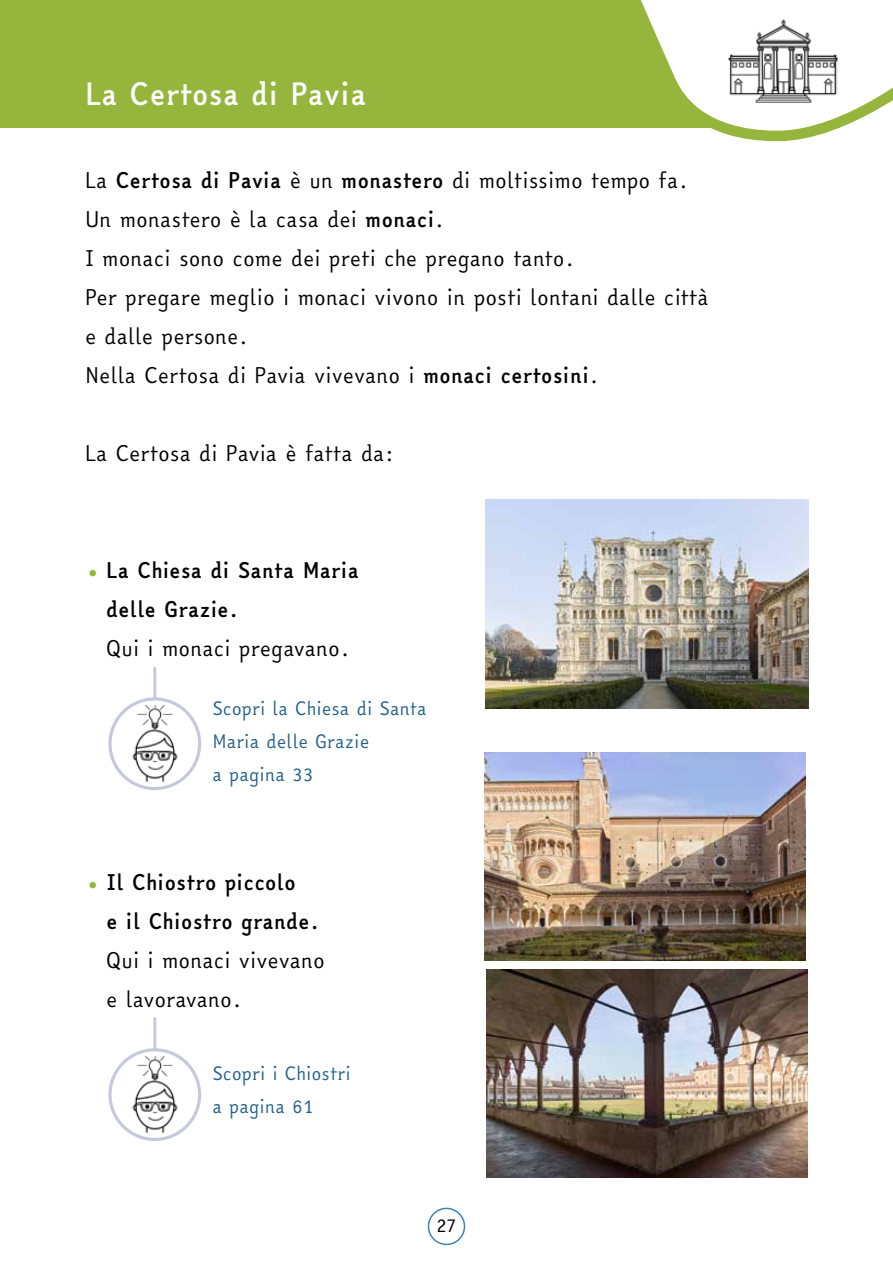
<style>
.page{position:relative;width:893px;height:1263px;background:#fff}
.page>*{position:absolute;margin:0;border:0;box-sizing:border-box;transform-origin:0 0}
.t1{font:700 30px "Easy Reading";color:#fff}
.t2{font:21px/39px "Easy Reading";color:#000}
.t3{font:700 21px/39px "Easy Reading";color:#000}
.t4{font:18px/33px "Easy Reading";color:#24608b}
.t5{font:18px "Easy Reading";color:#000}
.s1{font-weight:700}
.s2{font-weight:400;font-size:18px;color:#95b53d}
</style>
<div class="page">
<div style="left:428px;top:1208px;width:37px;height:37px;border:2px solid #4183b2;border-radius:50%"></div>
<div style="left:0;top:0;width:769px;height:128px;background:#95b53d"></div>
<svg style="left:641px;top:0;width:252px;height:142px"></svg>
<svg style="left:712px;top:11px;width:143px;height:110px"></svg>
<img style="left:485px;top:500px;width:324px;height:208px">
<img style="left:486px;top:969px;width:322px;height:209px">
<img style="left:484px;top:752px;width:322px;height:208px">
<hr style="left:153px;top:1017px;width:3px;height:46px;background:#c5cadb">
<svg style="left:110px;top:1050px;width:90px;height:89px"></svg>
<div style="left:108px;top:1048px;width:93px;height:93px;border:3px solid #c5cadb;border-radius:50%"></div>
<img style="left:114px;top:1054px;width:81px;height:81px">
<hr style="left:153px;top:667px;width:3px;height:45px;background:#c5cadb">
<svg style="left:110px;top:699px;width:90px;height:89px"></svg>
<div style="left:108px;top:697px;width:93px;height:93px;border:3px solid #c5cadb;border-radius:50%"></div>
<img style="left:114px;top:703px;width:81px;height:81px">
<h1 class="t1" style="left:85px;top:72px;width:283px">La Certosa di Pavia</h1>
<p class="t2" style="left:85px;top:161px;width:625px">La <span class="s1">Certosa di Pavia</span> è un <span class="s1">monastero</span> di moltissimo tempo fa.<br>Un monastero è la casa dei <span class="s1">monaci</span>.<br>I monaci sono come dei preti che pregano tanto.<br>Per pregare meglio i monaci vivono in posti lontani dalle città e dalle persone.<br>Nella Certosa di Pavia vivevano i <span class="s1">monaci certosini</span>.</p>
<p class="t2" style="left:85px;top:434px;width:311px">La Certosa di Pavia è fatta da:</p>
<p class="t3" style="left:106px;top:551px;width:255px;text-indent:-21px"><span class="s2">•</span> La Chiesa di Santa Maria delle Grazie.</p>
<p class="t2" style="left:106px;top:629px;width:245px">Qui i monaci pregavano.</p>
<p class="t4" style="left:212px;top:693px;width:216px">Scopri la Chiesa di Santa<br>Maria delle Grazie<br>a pagina 33</p>
<p class="t3" style="left:106px;top:863px;width:215px;text-indent:-21px"><span class="s2">•</span> Il Chiostro piccolo<br>e il Chiostro grande.</p>
<p class="t2" style="left:106px;top:941px;width:220px">Qui i monaci vivevano e lavoravano.</p>
<p class="t4" style="left:212px;top:1057px;width:140px">Scopri i Chiostri a pagina 61</p>
<p class="t5" style="left:437px;top:1212px;width:21px">27</p>
</div>
